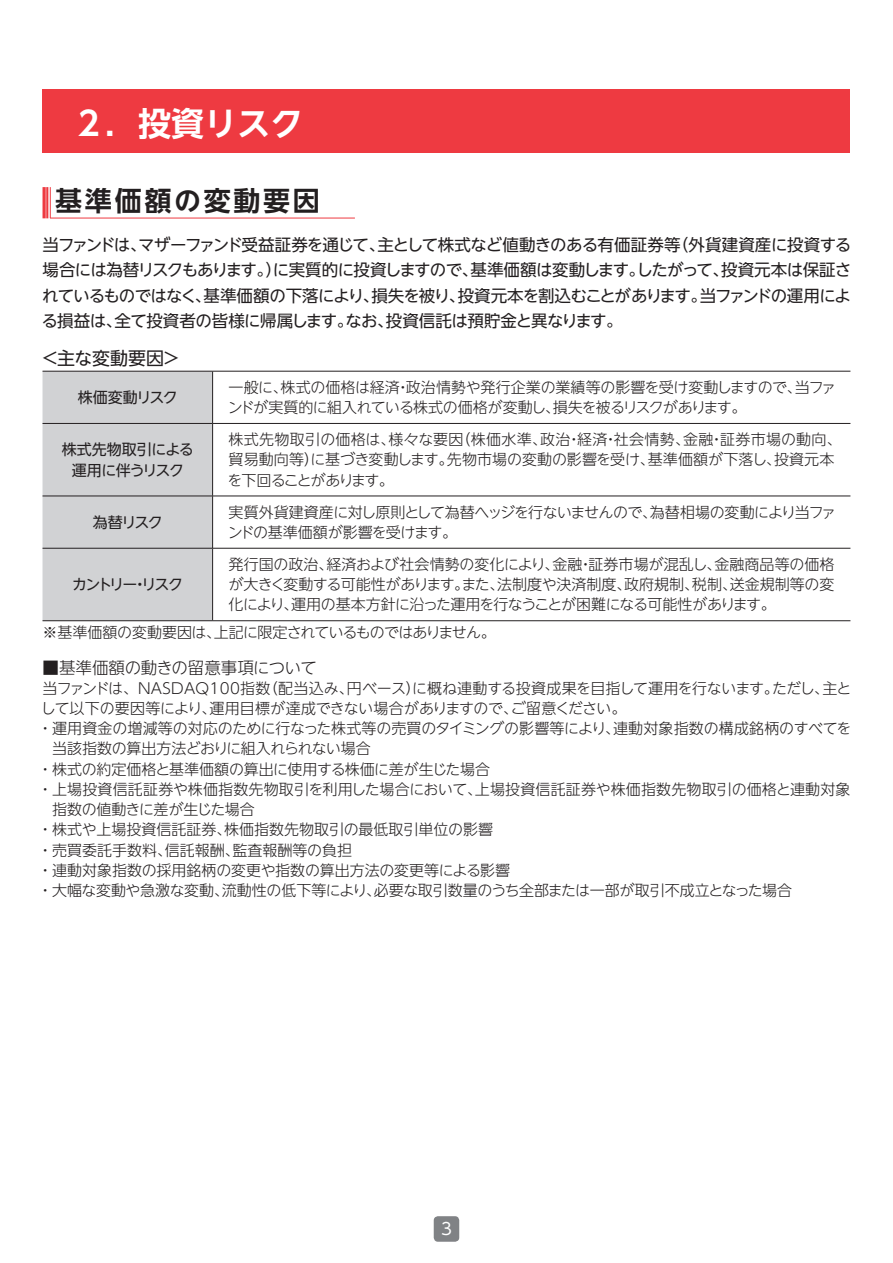
<style>
.page{position:relative;width:893px;height:1263px;background:#fff}
.page>*{position:absolute;margin:0;border:0;box-sizing:border-box;transform-origin:0 0}
.t1{font:700 33px "UD Shin Go NT Pro De";color:#fff}
.t2{font:700 27px "UD Shin Go NT Pro De";letter-spacing:.1em;color:#231f20}
.t3{font:18px "UD Shin Go NT Pro";color:#231f20}
.t4{font:16.5px/25.5px "UD Shin Go NT Pro";letter-spacing:-.035em;color:#231f20;text-align:justify}
.t5{font:300 16.5px "UD Shin Go NT Pro";letter-spacing:-.015em;color:#231f20}
.t6{font:16.5px "UD Shin Go NT Pro";color:#fff}
.t7{font:300 15px/20.2px "UD Shin Go NT Pro";letter-spacing:-.01em;color:#231f20}
.t8{font:300 15px/20.2px "UD Shin Go NT Pro";letter-spacing:.01em;color:#231f20}
.t9{font:300 15px/20.2px "UD Shin Go NT Pro";letter-spacing:-.035em;color:#231f20}
.t10{font:300 15px "UD Shin Go NT Pro";letter-spacing:-.045em;color:#231f20}
.t11{font:15px/21px "UD Shin Go NT Pro";letter-spacing:-.035em;color:#231f20;text-align:center}
.t12{font:15px "UD Shin Go NT Pro";letter-spacing:-.13em;color:#231f20}
.t13{font:15px "UD Shin Go NT Pro";letter-spacing:-.05em;color:#231f20}
.t14{font:15px "UD Shin Go NT Pro";letter-spacing:-.09em;color:#231f20}
</style>
<div class="page">
<div style="left:434px;top:1216px;width:25px;height:26px;background:#808285;border-radius:4px"></div>
<div style="left:43px;top:372px;width:169px;height:248px;background:#d1d2d4"></div>
<hr style="left:43px;top:371px;width:170px;height:1px;background:#231f20">
<hr style="left:213px;top:371px;width:637px;height:1px;background:#231f20">
<hr style="left:212px;top:371px;width:1px;height:52px;background:#231f20">
<hr style="left:43px;top:423px;width:170px;height:1px;background:#231f20">
<hr style="left:213px;top:423px;width:637px;height:1px;background:#231f20">
<hr style="left:212px;top:424px;width:1px;height:72px;background:#231f20">
<hr style="left:43px;top:496px;width:170px;height:1px;background:#231f20">
<hr style="left:213px;top:496px;width:637px;height:1px;background:#231f20">
<hr style="left:212px;top:496px;width:1px;height:52px;background:#231f20">
<hr style="left:43px;top:548px;width:170px;height:1px;background:#231f20">
<hr style="left:213px;top:548px;width:637px;height:1px;background:#231f20">
<hr style="left:212px;top:548px;width:1px;height:72px;background:#231f20">
<hr style="left:43px;top:620px;width:170px;height:1px;background:#231f20">
<hr style="left:213px;top:620px;width:637px;height:1px;background:#231f20">
<div style="left:43px;top:89px;width:807px;height:64px;background:#ee3a41"></div>
<hr style="left:50px;top:218px;width:305px;height:1px;background:#ee3a41">
<hr style="left:43px;top:187px;width:3px;height:31px;background:#ee3a41">
<hr style="left:46px;top:187px;width:2px;height:31px;background:#ee3a41">
<hr style="left:50px;top:187px;width:1px;height:31px;background:#ee3a41">
<h1 class="t1" style="left:72px;top:96px;width:233px">２．投資リスク</h1>
<h2 class="t2" style="left:55px;top:179px;width:296px">基準価額の変動要因　</h2>
<p class="t4" style="left:42px;top:231px;width:811px">当ファンドは、マザーファンド受益証券を通じて、主として株式など値動きのある有価証券等（外貨建資産に投資する場合には為替リスクもあります。）に実質的に投資しますので、基準価額は変動します。したがって、投資元本は保証されているものではなく、基準価額の下落により、損失を被り、投資元本を割込むことがあります。当ファンドの運用による損益は、全て投資者の皆様に帰属します。なお、投資信託は預貯金と異なります。</p>
<p class="t3" style="left:41px;top:343px;width:141px">＜主な変動要因＞</p>
<p class="t13" style="left:78px;top:385px;width:102px">株価変動リスク</p>
<p class="t7" style="left:228px;top:376px;width:610px">一般に、株式の価格は経済・政治情勢や発行企業の業績等の影響を受け変動しますので、当ファンドが実質的に組入れている株式の価格が変動し、損失を被るリスクがあります。</p>
<p class="t11" style="left:62px;top:438px;width:133px">株式先物取引による運用に伴うリスク</p>
<p class="t8" style="left:228px;top:429px;width:616px">株式先物取引の価格は、様々な要因（株価水準、政治・経済・社会情勢、金融・証券市場の動向、貿易動向等）に基づき変動します。先物市場の変動の影響を受け、基準価額が下落し、投資元本を下回ることがあります。</p>
<p class="t14" style="left:93px;top:510px;width:72px">為替リスク</p>
<p class="t9" style="left:228px;top:501px;width:610px">実質外貨建資産に対し原則として為替ヘッジを行ないませんので、為替相場の変動により当ファンドの基準価額が影響を受けます。</p>
<p class="t12" style="left:72px;top:572px;width:112px">カントリー・リスク</p>
<p class="t7" style="left:228px;top:554px;width:607px;text-align:justify">発行国の政治、経済および社会情勢の変化により、金融・証券市場が混乱し、金融商品等の価格が大きく変動する可能性があります。また、法制度や決済制度、政府規制、税制、送金規制等の変化により、運用の基本方針に沿った運用を行なうことが困難になる可能性があります。</p>
<p class="t10" style="left:43px;top:621px;width:455px">※基準価額の変動要因は、上記に限定されているものではありません。</p>
<p class="t5" style="left:43px;top:654px;width:276px">■基準価額の動きの留意事項について</p>
<p class="t7" style="left:43px;top:677px;width:810px">当ファンドは、NASDAQ100指数（配当込み、円ベース）に概ね連動する投資成果を目指して運用を行ないます。ただし、主と</p>
<p class="t7" style="left:41px;top:697px;width:587px">して以下の要因等により、運用目標が達成できない場合がありますので、ご留意ください。</p>
<p class="t7" style="left:38px;top:718px;width:815px">・運用資金の増減等の対応のために行なった株式等の売買のタイミングの影響等により、連動対象指数の構成銘柄のすべてを</p>
<p class="t7" style="left:52px;top:738px;width:320px">当該指数の算出方法どおりに組入れられない場合</p>
<p class="t7" style="left:38px;top:758px;width:454px">・株式の約定価格と基準価額の算出に使用する株価に差が生じた場合</p>
<p class="t8" style="left:38px;top:778px;width:814px">・上場投資信託証券や株価指数先物取引を利用した場合において、上場投資信託証券や株価指数先物取引の価格と連動対象</p>
<p class="t7" style="left:52px;top:799px;width:204px">指数の値動きに差が生じた場合</p>
<p class="t7" style="left:38px;top:819px;width:457px">・株式や上場投資信託証券、株価指数先物取引の最低取引単位の影響</p>
<p class="t7" style="left:38px;top:839px;width:316px">・売買委託手数料、信託報酬、監査報酬等の負担</p>
<p class="t7" style="left:38px;top:859px;width:474px">・連動対象指数の採用銘柄の変更や指数の算出方法の変更等による影響</p>
<p class="t7" style="left:38px;top:880px;width:756px">・大幅な変動や急激な変動、流動性の低下等により、必要な取引数量のうち全部または一部が取引不成立となった場合</p>
<p class="t6" style="left:441px;top:1215px;width:12px">3</p>
</div>
